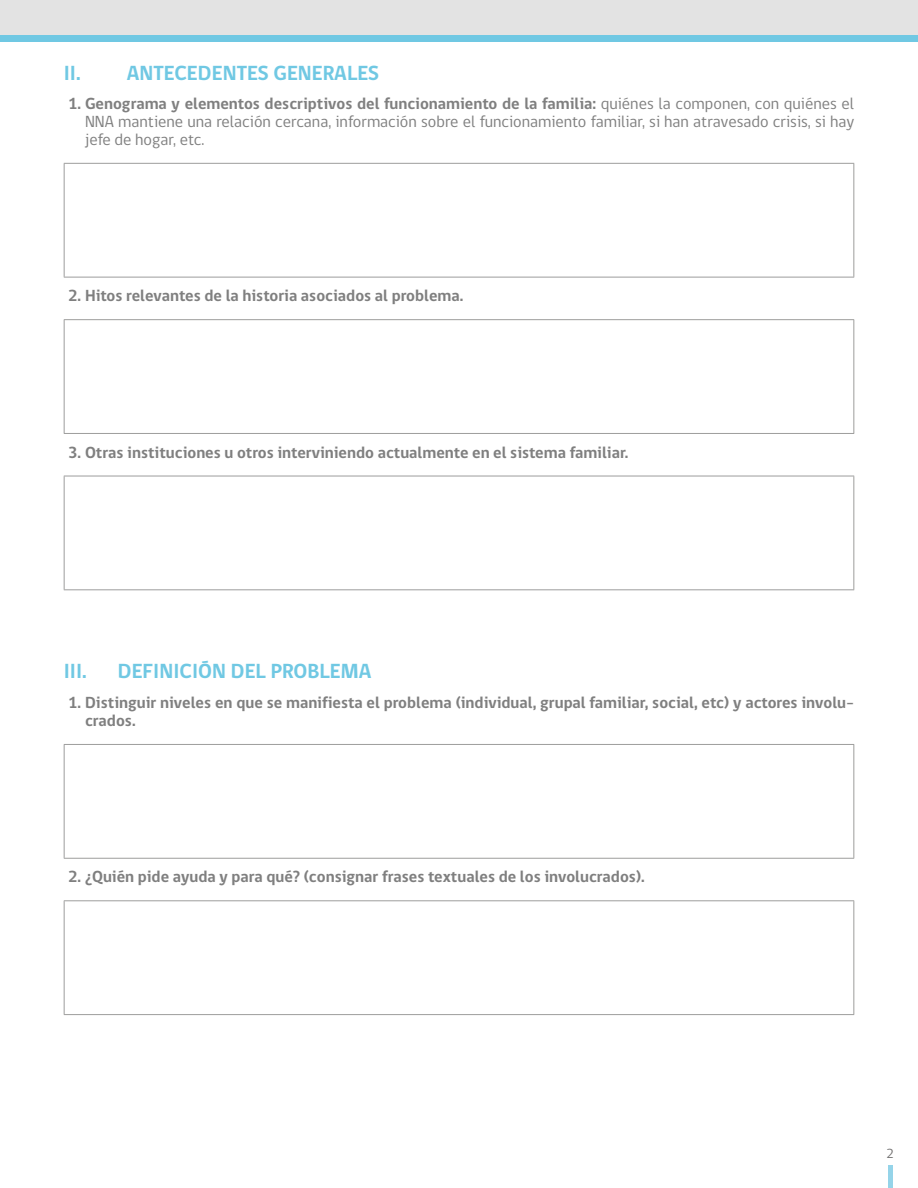
<style>
.page{position:relative;width:918px;height:1188px;background:#fff}
.page>*{position:absolute;margin:0;border:0;box-sizing:border-box;transform-origin:0 0}
.t1{font:700 21px "gob CL";color:#70c8e3}
.t2{font:700 16.5px/17.9px "gob CL";color:#7f7f7f}
.t3{font:16.5px/17.9px "gob CL";color:#7f7f7f;text-align:justify}
.t4{font:13.5px "gob CL";color:#706f6f}
.s1{font-weight:700}
</style>
<div class="page">
<div style="left:888px;top:1166px;width:5px;height:22px;background:#95d4e9"></div>
<div style="left:0;top:0;width:918px;height:39px;background:#e3e3e3"></div>
<div style="left:0;top:35px;width:918px;height:6px;background:#70c8e3"></div>
<hr style="left:64px;top:163px;width:790px;height:1px;background:#9d9d9c">
<hr style="left:64px;top:164px;width:1px;height:113px;background:#9d9d9c">
<hr style="left:853px;top:164px;width:1px;height:113px;background:#9d9d9c">
<hr style="left:64px;top:277px;width:790px;height:1px;background:#9d9d9c">
<hr style="left:64px;top:319px;width:790px;height:1px;background:#9d9d9c">
<hr style="left:64px;top:320px;width:1px;height:113px;background:#9d9d9c">
<hr style="left:853px;top:320px;width:1px;height:113px;background:#9d9d9c">
<hr style="left:64px;top:433px;width:790px;height:1px;background:#9d9d9c">
<hr style="left:64px;top:476px;width:790px;height:1px;background:#9d9d9c">
<hr style="left:64px;top:476px;width:1px;height:113px;background:#9d9d9c">
<hr style="left:853px;top:476px;width:1px;height:113px;background:#9d9d9c">
<hr style="left:64px;top:589px;width:790px;height:1px;background:#9d9d9c">
<hr style="left:64px;top:744px;width:790px;height:1px;background:#9d9d9c">
<hr style="left:64px;top:745px;width:1px;height:113px;background:#9d9d9c">
<hr style="left:853px;top:745px;width:1px;height:113px;background:#9d9d9c">
<hr style="left:64px;top:858px;width:790px;height:1px;background:#9d9d9c">
<hr style="left:64px;top:900px;width:790px;height:1px;background:#9d9d9c">
<hr style="left:64px;top:901px;width:1px;height:113px;background:#9d9d9c">
<hr style="left:853px;top:901px;width:1px;height:113px;background:#9d9d9c">
<hr style="left:64px;top:1014px;width:790px;height:1px;background:#9d9d9c">
<p class="t1" style="left:64px;top:58px;width:317px">II. ANTECEDENTES GENERALES</p>
<p class="t3" style="left:85px;top:95px;width:771px;text-indent:-17px"><span class="s1">1. Genograma y elementos descriptivos del funcionamiento de la familia:</span> quiénes la componen, con quiénes el NNA mantiene una relación cercana, información sobre el funcionamiento familiar, si han atravesado crisis, si hay jefe de hogar, etc.</p>
<p class="t2" style="left:68px;top:287px;width:397px">2. Hitos relevantes de la historia asociados al problema.</p>
<p class="t2" style="left:68px;top:444px;width:562px">3. Otras instituciones u otros interviniendo actualmente en el sistema familiar.</p>
<p class="t1" style="left:64px;top:657px;width:25px">III.</p>
<p class="t1" style="left:118px;top:657px;width:255px">DEFINICIÓN DEL PROBLEMA</p>
<p class="t2" style="left:85px;top:694px;width:771px;text-indent:-17px">1. Distinguir niveles en que se manifiesta el problema (individual, grupal familiar, social, etc) y actores involu&shy;crados.</p>
<p class="t2" style="left:68px;top:868px;width:578px">2. ¿Quién pide ayuda y para qué? (consignar frases textuales de los involucrados).</p>
<p class="t4" style="left:887px;top:1144px;width:9px">2</p>
</div>
